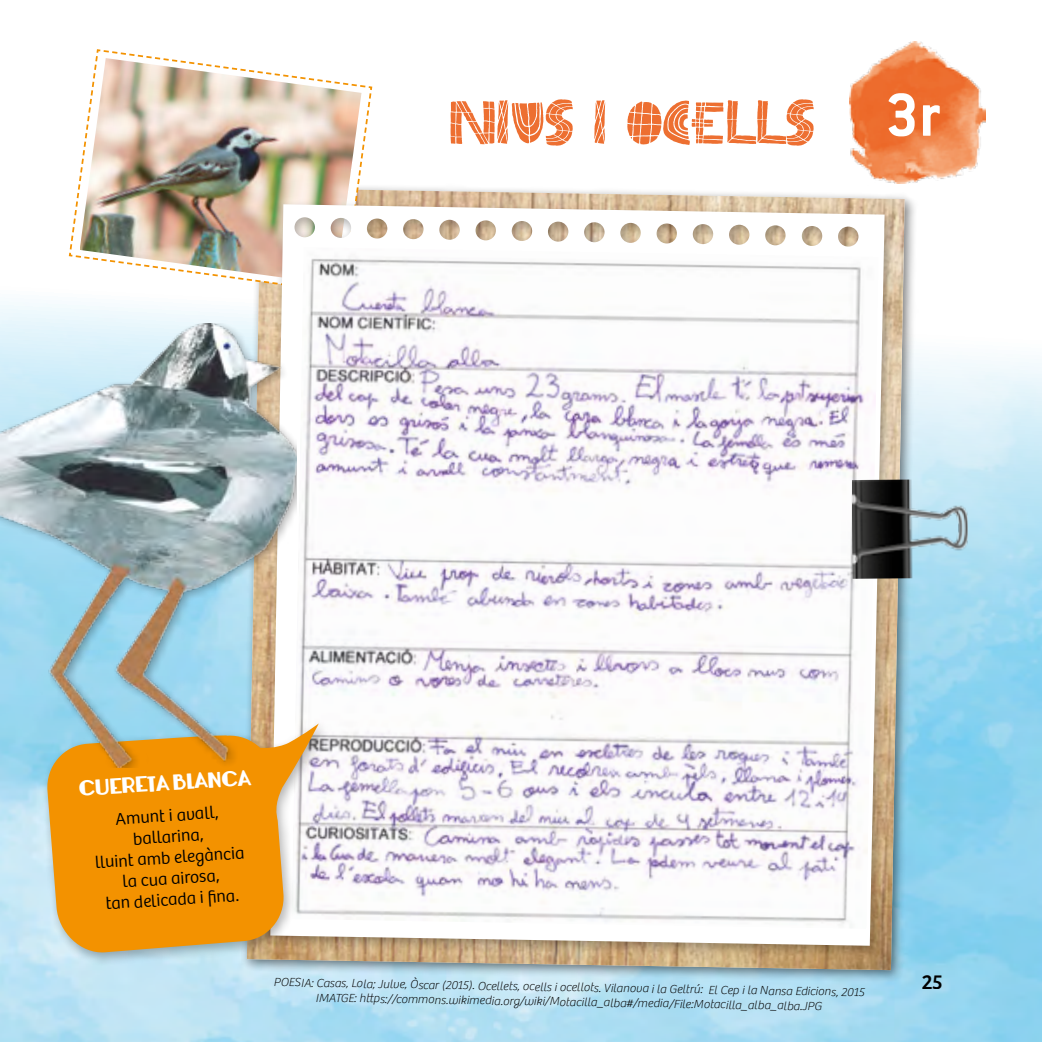
<style>
.page{position:relative;width:1042px;height:1042px;background:#fff}
.page>*{position:absolute;margin:0;border:0;box-sizing:border-box;transform-origin:0 0}
.t1{font:61.25px "Tartan Cabaret";letter-spacing:-.03em;color:#ed6f31}
.t2{font:21px "Bree";color:#000}
.t3{font:300 17.5px/21px "Bree";color:#000;text-align:center}
.t4{font:17.5px "Lemondrop";color:#fff}
.t5{font:italic 100 12.25px/14.7px "Bree";color:#000;text-align:center}
.s1{font-family:"Conduit ITC";font-weight:700;font-size:66.5px;color:#fff}
</style>
<div class="page">
<div style="left:241px;top:182px;width:677px;height:802px;background:#000;opacity:.5"></div>
<img style="left:247px;top:188px;width:657px;height:782px">
<img style="left:68px;top:49px;width:305px;height:246px">
<div style="left:264px;top:199px;width:633px;height:760px;background:#000;opacity:.3"></div>
<svg style="left:270px;top:204px;width:614px;height:742px"></svg>
<img style="left:292px;top:247px;width:586px;height:682px">
<div style="left:41px;top:719px;width:290px;height:246px;background:#000;opacity:.3"></div>
<svg style="left:46px;top:723px;width:273px;height:231px;background:#eca230"></svg>
<img style="left:850px;top:42px;width:135px;height:141px">
<img style="left:0;top:323px;width:296px;height:444px">
<img style="left:851px;top:479px;width:117px;height:100px">
<h1 class="t1" style="left:448px;top:84px;width:493px">NIUS I OCELLS <span class="s1">3r</span></h1>
<h3 class="t4" style="left:78px;top:776px;width:174px;rotate:-4deg">CUERETA BLANCA</h3>
<h3 class="t3" style="left:91px;top:810px;width:151px;rotate:-4deg">Amunt i avall, ballarina,<br>lluint amb elegància la cua airosa,<br>tan delicada i fi na.</h3>
<p class="t5" style="left:274px;top:975px;width:592px;rotate:1deg">POESIA: Casas, Lola; Julve, Òscar (2015). Ocellets, ocells i ocellots. Vilanova i la Geltrú: El Cep i la Nansa Edicions, 2015<br>IMATGE: htt ps://commons.wikimedia.org/wiki/Motacilla_alba#/media/File:Motacilla_alba_alba.JPG</p>
<h2 class="t2" style="left:921px;top:969px;width:23px">25</h2>
</div>
